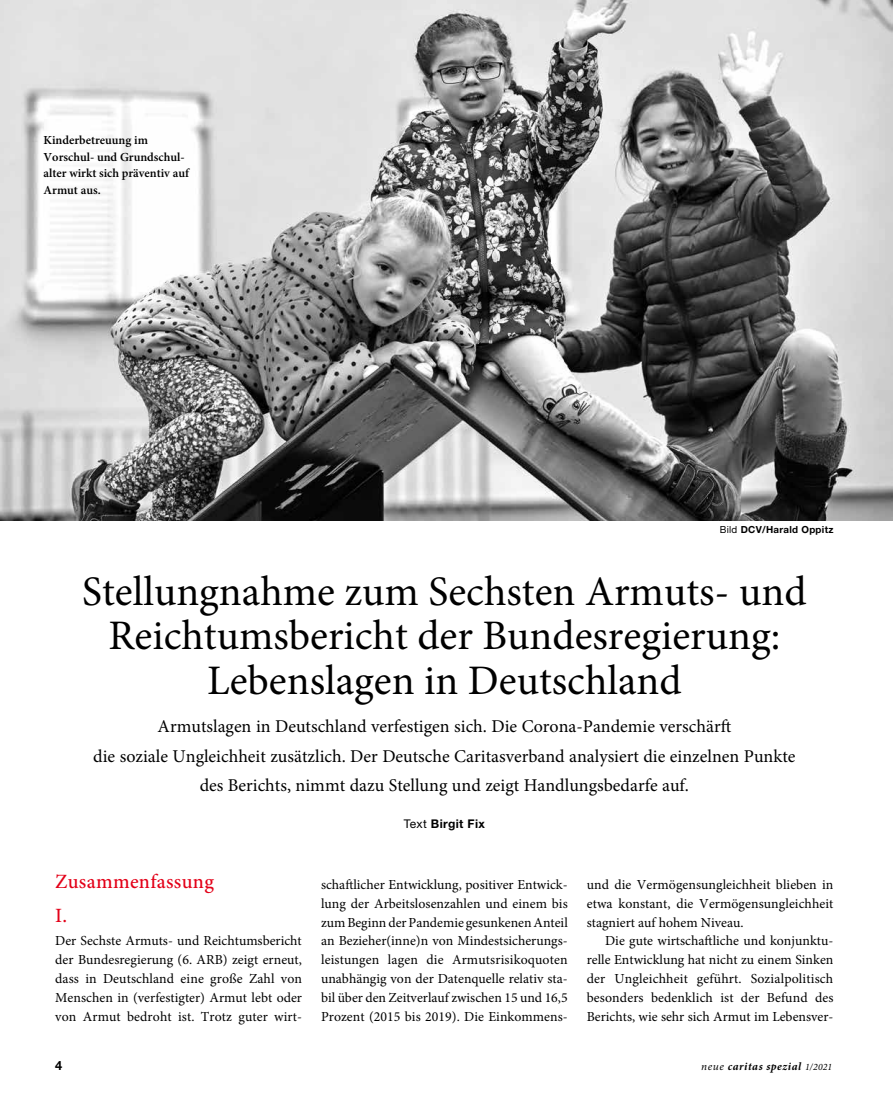
<style>
.page{position:relative;width:893px;height:1106px;background:#fff}
.page>*{position:absolute;margin:0;border:0;box-sizing:border-box;transform-origin:0 0}
.t1{font:42px/44.5px "Minion Pro";color:#000;text-align:center}
.t2{font:500 20.25px/33.8px "Minion Pro";letter-spacing:.015em;color:#e30018}
.t3{font:18px/29.1px "Minion Pro";color:#000;text-align:center}
.t4{font:13.8px/18.9px "Minion Pro";letter-spacing:.005em;color:#000;text-align:justify}
.t5{font:700 12.75px "Helvetica Neue LT Std";color:#000}
.t6{font:600 12.3px/16.5px "Minion Pro";color:#000}
.t7{font:700 12px "Helvetica Neue LT Std";letter-spacing:.03em;color:#000}
.t8{font:italic 700 11.25px "Minion Pro";letter-spacing:.05em;color:#000}
.t9{font:700 9.75px "Helvetica Neue LT Std";letter-spacing:.03em;color:#000}
.s1{font-weight:400}
.s2{font-weight:400;font-size:9.75px}
</style>
<div class="page">
<img style="left:0;top:0;width:893px;height:520px">
<p class="t6" style="left:44px;top:132px;width:147px">Kinderbetreuung im<br>Vorschul- und Grundschul&shy;alter wirkt sich präventiv auf<br>Armut aus.</p>
<p class="t9" style="left:720px;top:524px;width:115px"><span class="s1">Bild</span> DCV/Harald Oppitz</p>
<h1 class="t1" style="left:82px;top:569px;width:726px">Stellungnahme zum Sechsten Armuts- und<br>Reichtumsbericht der Bundesregierung:<br>Lebenslagen in Deutschland</h1>
<p class="t3" style="left:93px;top:712px;width:704px">Armutslagen in Deutschland verfestigen sich. Die Corona-Pandemie verschärft<br>die soziale Ungleichheit zusätzlich. Der Deutsche Caritasverband analysiert die einzelnen Punkte des Berichts, nimmt dazu Stellung und zeigt Handlungsbedarfe auf.</p>
<p class="t7" style="left:404px;top:816px;width:83px"><span class="s1">Text</span> Birgit Fix</p>
<h2 class="t2" style="left:55px;top:864px;width:160px">Zusammenfassung<br>I.</h2>
<p class="t4" style="left:55px;top:931px;width:248px">Der Sechste Armuts- und Reichtumsbericht der Bundesregierung (6. ARB) zeigt erneut, dass in Deutschland eine große Zahl von Menschen in (verfestigter) Armut lebt oder von Armut bedroht ist. Trotz guter wirt-</p>
<p class="t4" style="left:321px;top:875px;width:248px">schaftlicher Entwicklung, positiver Entwick&shy;lung der Arbeitslosenzahlen und einem bis zum Beginn der Pandemie gesunkenen Anteil an Bezieher(inne)n von Mindestsicherungs&shy;leistungen lagen die Armutsrisikoquoten unabhängig von der Datenquelle relativ sta&shy;bil über den Zeitverlauf zwischen 15 und 16,5<br>Prozent (2015 bis 2019). Die Einkommens-</p>
<p class="t4" style="left:587px;top:875px;width:248px">und die Vermögensungleichheit blieben in etwa konstant, die Vermögensungleichheit stagniert auf hohem Niveau.</p>
<p class="t4" style="left:587px;top:931px;width:248px;text-indent:18px">Die gute wirtschaftliche und konjunktu&shy;relle Entwicklung hat nicht zu einem Sinken der Ungleichheit geführt. Sozialpolitisch besonders bedenklich ist der Befund des Berichts, wie sehr sich Armut im Lebensver-</p>
<p class="t5" style="left:55px;top:1057px;width:9px">4</p>
<p class="t8" style="left:701px;top:1058px;width:132px"><span class="s1">neue</span> caritas spezial <span class="s2">1/2021</span></p>
</div>
